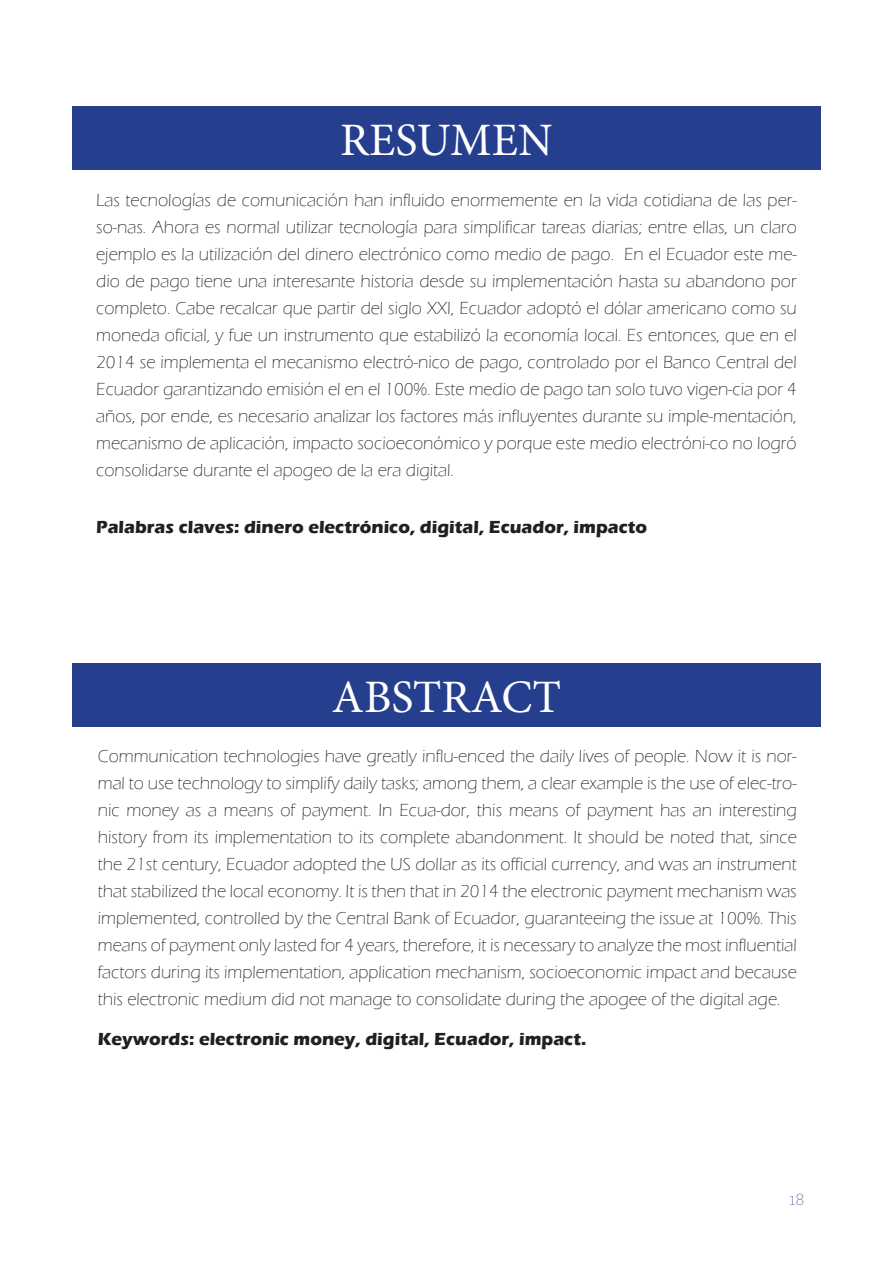
<style>
.page{position:relative;width:893px;height:1263px;background:#fff}
.page>*{position:absolute;margin:0;border:0;box-sizing:border-box;transform-origin:0 0}
.t1{font:46.5px "Minion Pro";color:#fff}
.t2{font:300 18px/27px "Eras ITC";color:#231f20;text-align:justify}
.t3{font:700 18px "Eras ITC";color:#231f20}
.t4{font:200 18px "Archer";color:#253f8e}
</style>
<div class="page">
<div style="left:72px;top:106px;width:749px;height:64px;background:#253f8e"></div>
<div style="left:72px;top:663px;width:749px;height:64px;background:#253f8e"></div>
<p class="t1" style="left:340px;top:109px;width:214px">RESUMEN</p>
<p class="t2" style="left:96px;top:187px;width:702px">Las tecnologías de comunicación han influido enormemente en la vida cotidiana de las per&shy;so-nas. Ahora es normal utilizar tecnología para simplificar tareas diarias; entre ellas, un claro ejemplo es la utilización del dinero electrónico como medio de pago. En el Ecuador este me&shy;dio de pago tiene una interesante historia desde su implementación hasta su abandono por completo. Cabe recalcar que partir del siglo XXI, Ecuador adoptó el dólar americano como su moneda oficial, y fue un instrumento que estabilizó la economía local. Es entonces, que en el 2014 se implementa el mecanismo electró-nico de pago, controlado por el Banco Central del Ecuador garantizando emisión el en el 100%. Este medio de pago tan solo tuvo vigen-cia por 4 años, por ende, es necesario analizar los factores más influyentes durante su imple-mentación, mecanismo de aplicación, impacto socioeconómico y porque este medio electróni-co no logró consolidarse durante el apogeo de la era digital.</p>
<p class="t3" style="left:96px;top:516px;width:552px">Palabras claves: dinero electrónico, digital, Ecuador, impacto</p>
<p class="t1" style="left:332px;top:666px;width:231px">ABSTRACT</p>
<p class="t2" style="left:98px;top:743px;width:700px">Communication technologies have greatly influ-enced the daily lives of people. Now it is nor&shy;mal to use technology to simplify daily tasks; among them, a clear example is the use of elec-tro&shy;nic money as a means of payment. In Ecua-dor, this means of payment has an interesting history from its implementation to its complete abandonment. It should be noted that, since the 21st century, Ecuador adopted the US dollar as its official currency, and was an instrument that stabilized the local economy. It is then that in 2014 the electronic payment mechanism was implemented, controlled by the Central Bank of Ecuador, guaranteeing the issue at 100%. This means of payment only lasted for 4 years, therefore, it is necessary to analyze the most influential factors during its implementation, application mechanism, socioeconomic impact and because this electronic medium did not manage to consolidate during the apogee of the digital age.</p>
<p class="t3" style="left:98px;top:1029px;width:490px">Keywords: electronic money, digital, Ecuador, impact.</p>
<p class="t4" style="left:789px;top:1188px;width:16px">18</p>
</div>
